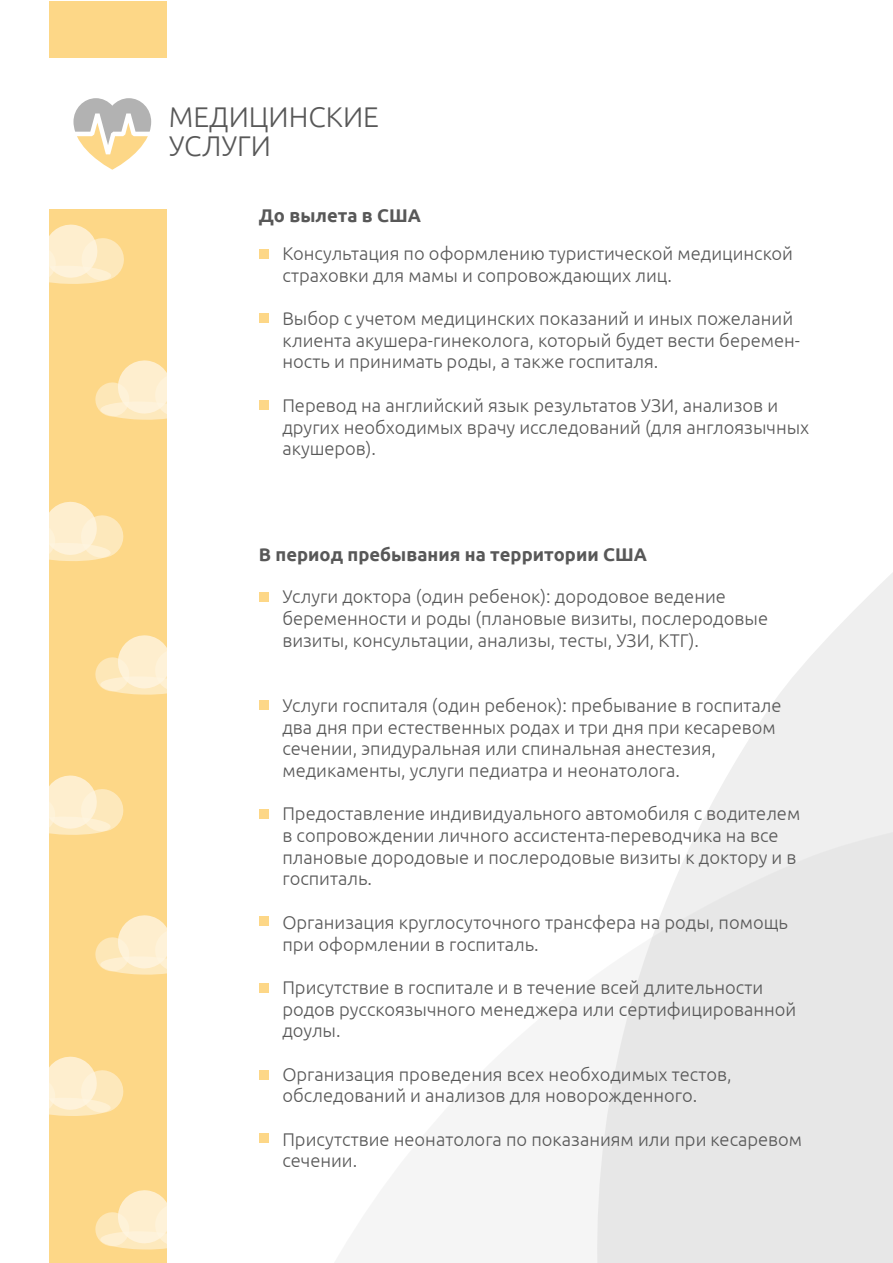
<style>
.page{position:relative;width:893px;height:1263px;background:#fff}
.page>*{position:absolute;margin:0;border:0;box-sizing:border-box;transform-origin:0 0}
.t1{font:300 28.5px/28.5px "Ubuntu";color:#585858}
.t2{font:300 18.3px/21.8px "Ubuntu";color:#585858}
.t3{font:700 18.3px "Ubuntu";color:#585858}
</style>
<div class="page">
<div style="left:50px;top:2px;width:117px;height:1261px;background:#fdd787"></div>
<svg style="left:49px;top:502px;width:74px;height:59px"></svg>
<svg style="left:95px;top:635px;width:72px;height:60px"></svg>
<svg style="left:95px;top:360px;width:72px;height:60px"></svg>
<svg style="left:49px;top:225px;width:75px;height:59px"></svg>
<svg style="left:49px;top:775px;width:74px;height:60px"></svg>
<svg style="left:49px;top:1057px;width:74px;height:59px"></svg>
<svg style="left:95px;top:1190px;width:72px;height:59px"></svg>
<svg style="left:95px;top:915px;width:72px;height:60px"></svg>
<svg style="left:597px;top:573px;width:296px;height:690px;fill:#e7e7e7"></svg>
<div style="left:259px;top:249px;width:9px;height:10px;background:#fdd787"></div>
<div style="left:259px;top:314px;width:9px;height:9px;background:#fdd787"></div>
<div style="left:259px;top:400px;width:9px;height:9px;background:#fdd787"></div>
<div style="left:259px;top:593px;width:9px;height:9px;background:#fdd787"></div>
<div style="left:259px;top:700px;width:9px;height:10px;background:#fdd787"></div>
<div style="left:259px;top:809px;width:9px;height:9px;background:#fdd787"></div>
<div style="left:259px;top:916px;width:9px;height:10px;background:#fdd787"></div>
<div style="left:259px;top:984px;width:9px;height:9px;background:#fdd787"></div>
<div style="left:259px;top:1070px;width:9px;height:10px;background:#fdd787"></div>
<div style="left:25px;top:59px;width:177px;height:150px;background:#fff"></div>
<svg style="left:73px;top:98px;width:78px;height:72px"></svg>
<div style="left:259px;top:1133px;width:9px;height:10px;background:#fdd787"></div>
<h1 class="t1" style="left:169px;top:102px;width:212px">МЕДИЦИНСКИЕ<br>УСЛУГИ</h1>
<p class="t3" style="left:259px;top:204px;width:164px">До вылета в США</p>
<p class="t2" style="left:282px;top:242px;width:512px">Консультация по оформлению туристической медицинской страховки для мамы и сопровождающих лиц.</p>
<p class="t2" style="left:282px;top:307px;width:519px">Выбор с учетом медицинских показаний и иных пожеланий клиента акушера-гинеколога, который будет вести беремен&shy;ность и принимать роды, а также госпиталя.</p>
<p class="t2" style="left:282px;top:394px;width:528px">Перевод на английский язык результатов УЗИ, анализов и других необходимых врачу исследований (для англоязычных акушеров).</p>
<p class="t3" style="left:259px;top:543px;width:390px">В период пребывания на территории США</p>
<p class="t2" style="left:282px;top:586px;width:487px">Услуги доктора (один ребенок): дородовое ведение беременности и роды (плановые визиты, послеродовые визиты, консультации, анализы, тесты, УЗИ, КТГ).</p>
<p class="t2" style="left:282px;top:694px;width:501px">Услуги госпиталя (один ребенок): пребывание в госпитале два дня при естественных родах и три дня при кесаревом сечении, эпидуральная или спинальная анестезия, медикаменты, услуги педиатра и неонатолога.</p>
<p class="t2" style="left:282px;top:802px;width:519px">Предоставление индивидуального автомобиля с водителем в сопровождении личного ассистента-переводчика на все плановые дородовые и послеродовые визиты к доктору и в госпиталь.</p>
<p class="t2" style="left:282px;top:911px;width:507px">Организация круглосуточного трансфера на роды, помощь при оформлении в госпиталь.</p>
<p class="t2" style="left:282px;top:976px;width:515px">Присутствие в госпитале и в течение всей длительности родов русскоязычного менеджера или сертифицированной доулы.</p>
<p class="t2" style="left:282px;top:1063px;width:451px">Организация проведения всех необходимых тестов, обследований и анализов для новорожденного.</p>
<p class="t2" style="left:282px;top:1128px;width:521px">Присутствие неонатолога по показаниям или при кесаревом сечении.</p>
</div>
